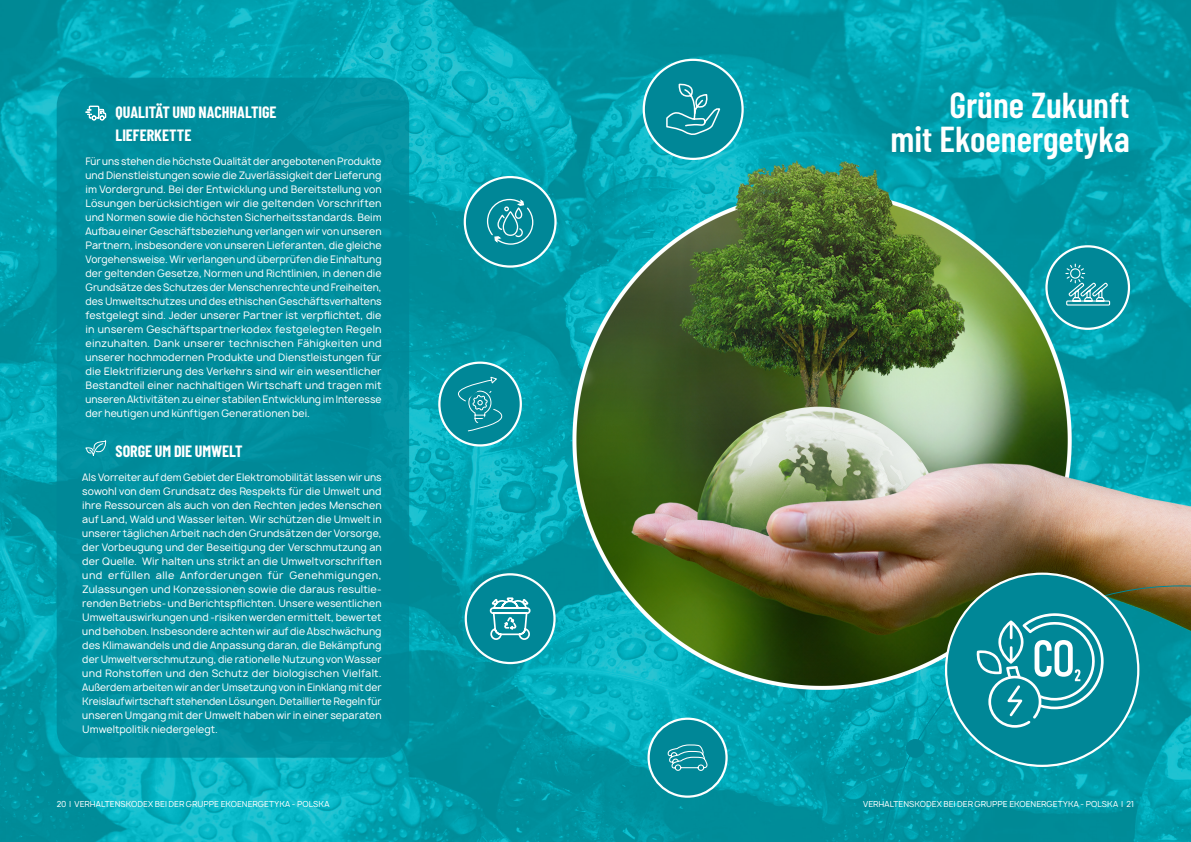
<style>
.page{position:relative;width:1191px;height:842px;background:#fff}
.page>*{position:absolute;margin:0;border:0;box-sizing:border-box;transform-origin:0 0}
.t1{font:600 36px/34px "Barlow Condensed";color:#fff;text-align:right}
.t2{font:700 16px/22.4px "Barlow Condensed";letter-spacing:-.005em;color:#fff}
.t3{font:10px/14px "Manrope";letter-spacing:.005em;color:#fff;text-align:justify}
.t4{font:8px "Manrope";letter-spacing:.01em;color:#fff}
</style>
<div class="page">
<img style="left:0;top:0;width:415px;height:842px">
<div style="left:57px;top:78px;width:352px;height:680px;background:#008797;border-radius:28px"></div>
<img style="left:415px;top:0;width:776px;height:842px">
<svg style="left:879px;top:585px;width:312px;height:257px;background:#138c8e"></svg>
<div style="left:906px;top:739px;width:18px;height:18px;background:#008797;border-radius:50%"></div>
<div style="left:906px;top:739px;width:18px;height:19px;border:1px solid #008797;border-radius:50%"></div>
<svg style="left:85px;top:106px;width:21px;height:15px"></svg>
<svg style="left:84px;top:438px;width:22px;height:18px"></svg>
<div style="left:644px;top:60px;width:98px;height:99px;background:#008797;border-radius:50%"></div>
<div style="left:642px;top:59px;width:101px;height:101px;border:2px solid #fff;border-radius:50%"></div>
<svg style="left:666px;top:83px;width:55px;height:52px"></svg>
<div style="left:465px;top:177px;width:90px;height:90px;background:#008797;border-radius:50%"></div>
<div style="left:464px;top:176px;width:92px;height:92px;border:2px solid #fff;border-radius:50%"></div>
<svg style="left:486px;top:198px;width:48px;height:47px"></svg>
<div style="left:648px;top:719px;width:78px;height:78px;background:#008797;border-radius:50%"></div>
<div style="left:647px;top:718px;width:80px;height:80px;border:2px solid #fff;border-radius:50%"></div>
<svg style="left:667px;top:744px;width:40px;height:27px"></svg>
<div style="left:466px;top:574px;width:88px;height:89px;background:#008797;border-radius:50%"></div>
<div style="left:465px;top:573px;width:90px;height:91px;border:2px solid #fff;border-radius:50%"></div>
<svg style="left:489px;top:597px;width:42px;height:43px"></svg>
<div style="left:439px;top:363px;width:82px;height:82px;background:#008797;border-radius:50%"></div>
<div style="left:438px;top:362px;width:84px;height:84px;border:2px solid #fff;border-radius:50%"></div>
<svg style="left:458px;top:376px;width:44px;height:56px"></svg>
<div style="left:946px;top:574px;width:192px;height:192px;background:#008797;border-radius:50%"></div>
<svg style="left:976px;top:613px;width:127px;height:115px"></svg>
<div style="left:1046px;top:246px;width:83px;height:83px;background:#008797;border-radius:50%"></div>
<div style="left:1045px;top:245px;width:85px;height:85px;border:2px solid #fff;border-radius:50%"></div>
<svg style="left:1065px;top:263px;width:45px;height:43px"></svg>
<h2 class="t2" style="left:115px;top:100px;width:162px">QUALITÄT UND NACHHALTIGE<br>LIEFERKETTE</h2>
<p class="t3" style="left:85px;top:154px;width:298px">Für uns stehen die höchste Qualität der angebotenen Produkte und Dienstleistungen sowie die Zuverlässigkeit der Lieferung im Vordergrund. Bei der Entwicklung und Bereitstellung von Lösungen berücksichtigen wir die geltenden Vorschriften und Normen sowie die höchsten Sicherheitsstandards. Beim Aufbau einer Geschäftsbeziehung verlangen wir von unseren Partnern, insbesondere von unseren Lieferanten, die gleiche Vorgehensweise. Wir verlangen und überprüfen die Einhaltung der geltenden Gesetze, Normen und Richtlinien, in denen die Grundsätze des Schutzes der Menschenrechte und Freiheiten, des Umweltschutzes und des ethischen Geschäftsverhaltens festgelegt sind. Jeder unserer Partner ist verpflichtet, die in unserem Geschäftspartnerkodex festgelegten Regeln einzuhalten. Dank unserer technischen Fähigkeiten und unserer hochmodernen Produkte und Dienstleistungen für die Elektrifizierung des Verkehrs sind wir ein wesentlicher Bestandteil einer nachhaltigen Wirtschaft und tragen mit unseren Aktivitäten zu einer stabilen Entwicklung im Interesse der heutigen und künftigen Generationen bei.</p>
<h2 class="t2" style="left:115px;top:439px;width:129px">SORGE UM DIE UMWELT</h2>
<p class="t3" style="left:82px;top:470px;width:301px">Als Vorreiter auf dem Gebiet der Elektromobilität lassen wir uns sowohl von dem Grundsatz des Respekts für die Umwelt und ihre Ressourcen als auch von den Rechten jedes Menschen auf Land, Wald und Wasser leiten. Wir schützen die Umwelt in unserer täglichen Arbeit nach den Grundsätzen der Vorsorge, der Vorbeugung und der Beseitigung der Verschmutzung an der Quelle. Wir halten uns strikt an die Umweltvorschriften und erfüllen alle Anforderungen für Genehmigungen, Zulassungen und Konzessionen sowie die daraus resultie&shy;renden Betriebs- und Berichtspflichten. Unsere wesentlichen Umweltauswirkungen und -risiken werden ermittelt, bewertet und behoben. Insbesondere achten wir auf die Abschwächung des Klimawandels und die Anpassung daran, die Bekämpfung der Umweltverschmutzung, die rationelle Nutzung von Wasser und Rohstoffen und den Schutz der biologischen Vielfalt.<br>Außerdem arbeiten wir an der Umsetzung von in Einklang mit der Kreislaufwirtschaft stehenden Lösungen. Detaillierte Regeln für unseren Umgang mit der Umwelt haben wir in einer separaten Umweltpolitik niedergelegt.</p>
<h1 class="t1" style="left:890px;top:85px;width:241px">Grüne Zukunft<br>mit Ekoenergetyka</h1>
<p class="t4" style="left:57px;top:799px;width:274px">20 | VERHALTENSKODEX BEI DER GRUPPE EKOENERGETYKA - POLSKA</p>
<p class="t4" style="left:863px;top:799px;width:272px">VERHALTENSKODEX BEI DER GRUPPE EKOENERGETYKA - POLSKA | 21</p>
</div>
